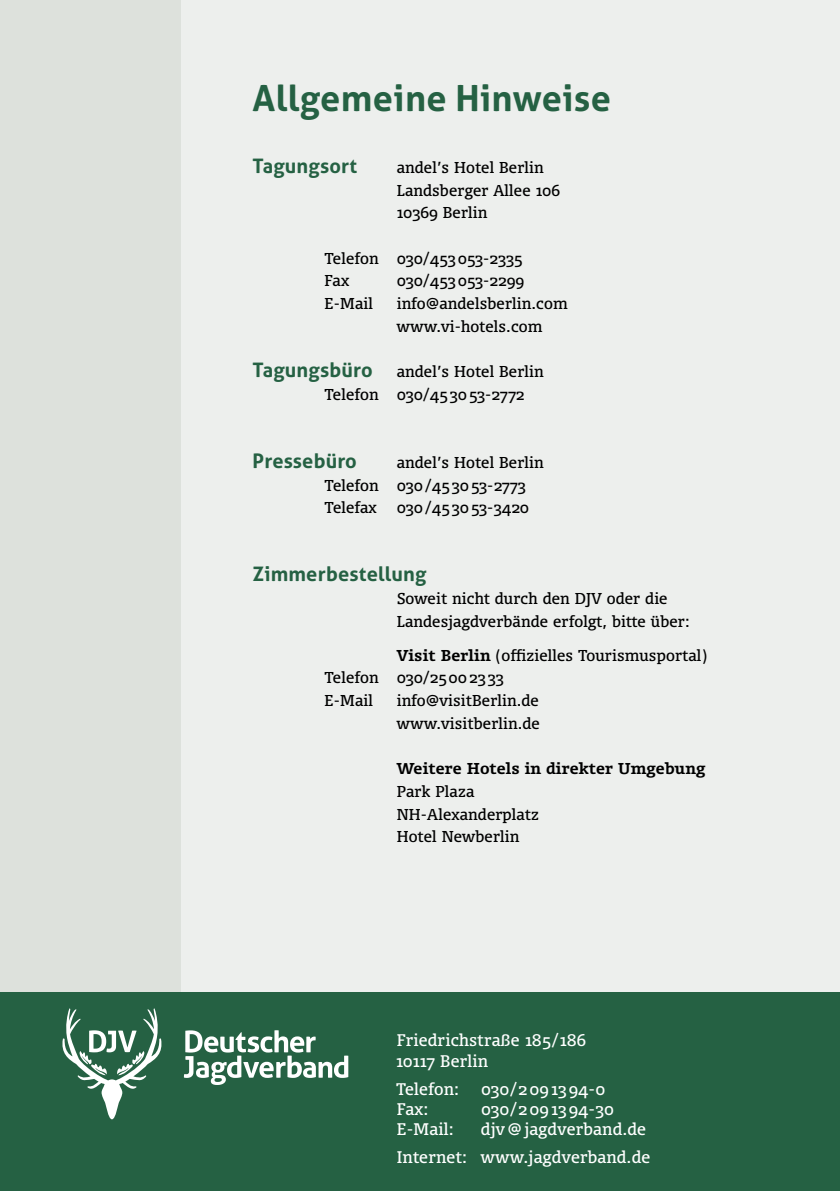
<style>
.page{position:relative;width:840px;height:1191px;background:#fff}
.page>*{position:absolute;margin:0;border:0;box-sizing:border-box;transform-origin:0 0}
.t1{font:700 36px "Aller";letter-spacing:.01em;color:#256143}
.t2{font:700 20px "Aller";letter-spacing:.01em;color:#256143}
.t3{font:16px/20px "Olsen Pro";letter-spacing:.015em;color:#fff}
.t4{font:15px/22.6px "Olsen Pro";letter-spacing:.01em;color:#000}
.t5{font:700 15px "Olsen Pro";letter-spacing:.01em;color:#000}
.s1{font-family:"Aller";font-weight:700;font-size:20px;color:#256143}
.s2{font-weight:700}
</style>
<div class="page">
<div style="left:0;top:0;width:181px;height:1191px;background:#dde1dc"></div>
<div style="left:181px;top:0;width:658px;height:1191px;background:#edefed"></div>
<div style="left:0;top:992px;width:839px;height:199px;background:#256143"></div>
<svg style="left:184px;top:1030px;width:164px;height:55px"></svg>
<svg style="left:62px;top:1008px;width:100px;height:111px"></svg>
<h1 class="t1" style="left:252px;top:76px;width:360px">Allgemeine Hinweise</h1>
<h2 class="t2" style="left:252px;top:153px;width:106px">Tagungsort</h2>
<p class="t4" style="left:396px;top:155px;width:165px">andel’s Hotel Berlin<br>Landsberger Allee 106<br>10369 Berlin</p>
<p class="t4" style="left:324px;top:246px;width:199px">Telefon 030/453053-2335<br>Fax</p>
<p class="t4" style="left:396px;top:269px;width:129px">030/453053-2299</p>
<p class="t4" style="left:324px;top:291px;width:50px">E-Mail</p>
<p class="t4" style="left:396px;top:291px;width:172px">info@andelsberlin.com www.vi-hotels.com</p>
<p class="t4" style="left:324px;top:359px;width:220px;text-indent:-72px"><span class="s1">Tagungsbüro</span> andel’s Hotel Berlin<br>Telefon 030/45 3053-2772</p>
<h2 class="t2" style="left:252px;top:448px;width:106px">Pressebüro</h2>
<p class="t4" style="left:324px;top:450px;width:220px;text-indent:72px">andel’s Hotel Berlin<br>Telefon 030/45 3053-2773<br>Telefax</p>
<p class="t4" style="left:396px;top:495px;width:134px">030/45 3053-3420</p>
<h2 class="t2" style="left:252px;top:562px;width:175px">Zimmerbestellung</h2>
<p class="t4" style="left:396px;top:586px;width:294px">Soweit nicht durch den DJV oder die<br>Landesjagdverbände erfolgt, bitte über:</p>
<p class="t4" style="left:324px;top:643px;width:384px;text-indent:72px"><span class="s2">Visit Berlin</span> (offizielles Tourismusportal)<br>Telefon 030/250023 33<br>E-Mail</p>
<p class="t4" style="left:396px;top:688px;width:145px">info@visitBerlin.de www.visitberlin.de</p>
<p class="t5" style="left:396px;top:757px;width:310px">Weitere Hotels in direkter Umgebung</p>
<p class="t4" style="left:396px;top:779px;width:144px">Park Plaza<br>NH-Alexanderplatz<br>Hotel Newberlin</p>
<p class="t3" style="left:396px;top:1029px;width:191px">Friedrichstraße 185/186<br>10117 Berlin</p>
<p class="t3" style="left:396px;top:1077px;width:64px">Telefon:</p>
<p class="t3" style="left:480px;top:1077px;width:126px">030/209 13 94-0</p>
<p class="t3" style="left:396px;top:1097px;width:33px">Fax:</p>
<p class="t3" style="left:480px;top:1097px;width:134px">030/209 13 94-30</p>
<p class="t3" style="left:396px;top:1117px;width:58px">E-Mail:</p>
<p class="t3" style="left:396px;top:1113px;width:255px;line-height:28px;text-align:right">djv @ jagdverband.de<br>Internet: www.jagdverband.de</p>
</div>
